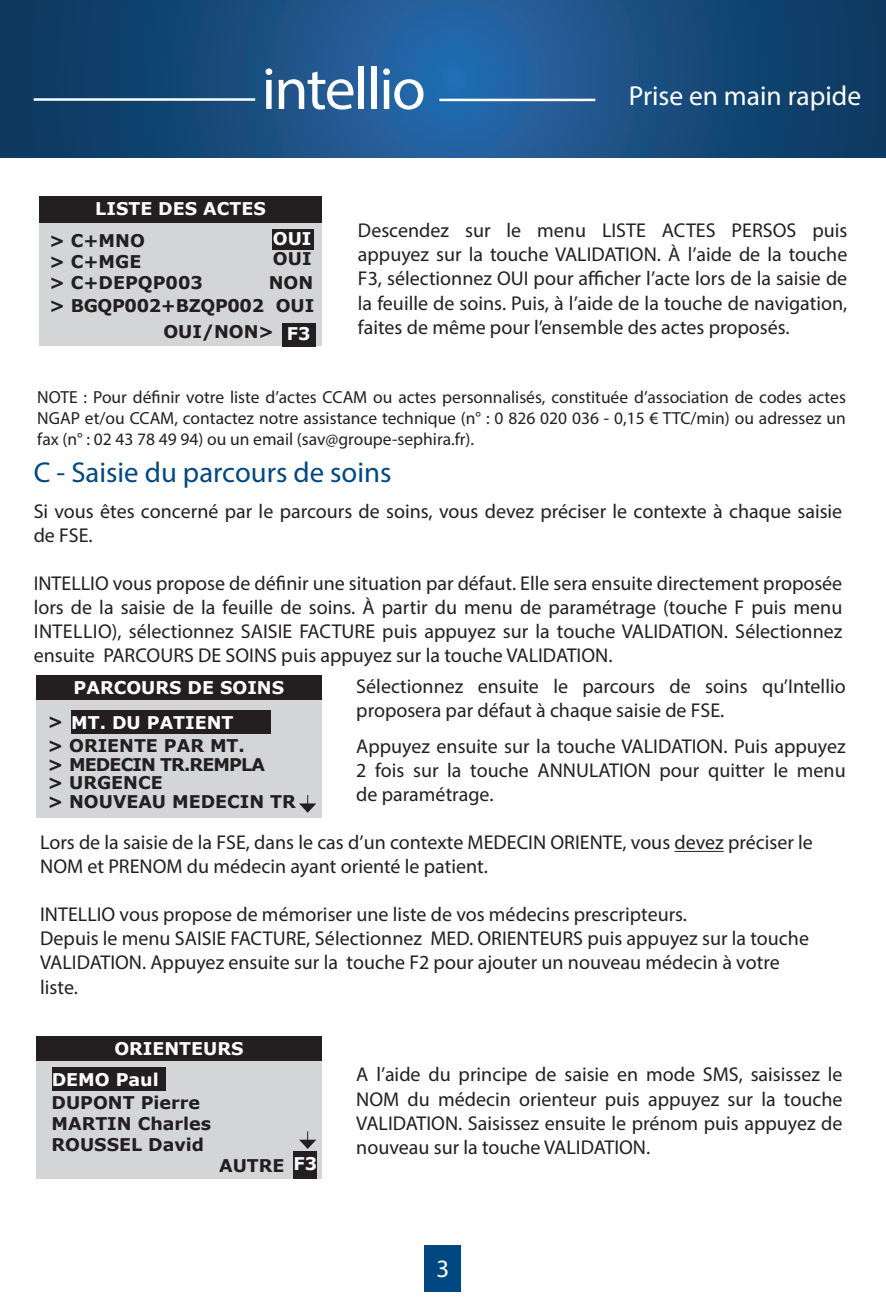
<style>
.page{position:relative;width:886px;height:1312px;background:#fff}
.page>*{position:absolute;margin:0;border:0;box-sizing:border-box;transform-origin:0 0}
.t1{font:60px "Myriad Pro";letter-spacing:-.03em;color:#fff}
.t2{font:28.75px "Myriad Pro";color:#014882}
.t3{font:27.5px "Myriad Pro";color:#fff}
.t4{font:25px "Myriad Pro";color:#fff}
.t5{font:20px/24px "Myriad Pro";color:#231f20}
.t6{font:17.5px/21px "Myriad Pro";color:#231f20;text-align:justify}
.t7{font:700 17.5px "Verdana";color:#231f20}
.t8{font:700 17.5px "Verdana";color:#fff}
.t9{font:700 17.5px "Verdana";letter-spacing:-.02em;color:#231f20}
.t10{font:700 17.5px "Verdana";letter-spacing:-.05em;color:#231f20}
</style>
<div class="page">
<div style="left:36px;top:676px;width:285px;height:142px;background:#d3d5d7"></div>
<div style="left:37px;top:675px;width:285px;height:25px;background:#231f20"></div>
<div style="left:39px;top:197px;width:283px;height:149px;background:#d3d5d7"></div>
<div style="left:39px;top:196px;width:283px;height:26px;background:#231f20"></div>
<div style="left:282px;top:324px;width:33px;height:23px;background:#231f20"></div>
<div style="left:273px;top:229px;width:41px;height:20px;background:#231f20"></div>
<svg style="left:0;top:0;width:886px;height:158px;background:#184d80"></svg>
<hr style="left:34px;top:98px;width:221px;height:3px;background:#fff">
<hr style="left:439px;top:99px;width:156px;height:2px;background:#fff">
<div style="left:36px;top:1037px;width:285px;height:141px;background:#d3d5d7"></div>
<div style="left:37px;top:1036px;width:285px;height:25px;background:#231f20"></div>
<div style="left:52px;top:1067px;width:113px;height:23px;background:#231f20"></div>
<svg style="left:299px;top:1131px;width:17px;height:17px"></svg>
<hr style="left:674px;top:850px;width:50px;height:1px;background:#231f20">
<div style="left:293px;top:1151px;width:24px;height:27px;background:#231f20"></div>
<div style="left:424px;top:1244px;width:37px;height:46px;background:#014882"></div>
<div style="left:71px;top:710px;width:199px;height:23px;background:#231f20"></div>
<svg style="left:299px;top:795px;width:17px;height:17px"></svg>
<h1 class="t1" style="left:262px;top:52px;width:166px">intellio</h1>
<p class="t8" style="left:95px;top:196px;width:172px">LISTE DES ACTES</p>
<h3 class="t3" style="left:629px;top:78px;width:234px">Prise en main rapide</h3>
<p class="t8" style="left:273px;top:226px;width:40px">OUI</p>
<p class="t7" style="left:50px;top:228px;width:97px">&gt; C+MNO</p>
<p class="t7" style="left:50px;top:249px;width:93px">&gt; C+MGE</p>
<p class="t7" style="left:273px;top:246px;width:40px">OUI</p>
<p class="t7" style="left:50px;top:270px;width:155px">&gt; C+DEPQP003</p>
<p class="t7" style="left:269px;top:270px;width:46px">NON</p>
<p class="t9" style="left:50px;top:293px;width:266px">&gt; BGQP002+BZQP002 OUI</p>
<p class="t7" style="left:163px;top:319px;width:112px">OUI/NON&gt;</p>
<p class="t8" style="left:287px;top:321px;width:25px">F3</p>
<p class="t5" style="left:358px;top:218px;width:491px;text-align:justify">Descendez sur le menu LISTE ACTES PERSOS puis appuyez sur la touche VALIDATION. À l’aide de la touche F3, sélectionnez OUI pour afficher l’acte lors de la saisie de la feuille de soins. Puis, à l’aide de la touche de navigation, faites de même pour l’ensemble des actes proposés.</p>
<p class="t6" style="left:37px;top:386px;width:810px">NOTE : Pour définir votre liste d’actes CCAM ou actes personnalisés, constituée d’association de codes actes NGAP et/ou CCAM, contactez notre assistance technique (n° : 0 826 020 036 - 0,15 € TTC/min) ou adressez un fax (n° : 02 43 78 49 94) ou un email (sav@groupe-sephira.fr).</p>
<p class="t2" style="left:34px;top:455px;width:359px">C - Saisie du parcours de soins</p>
<p class="t5" style="left:34px;top:499px;width:810px">Si vous êtes concerné par le parcours de soins, vous devez préciser le contexte à chaque saisie de FSE.</p>
<p class="t5" style="left:34px;top:571px;width:810px;text-align:justify">INTELLIO vous propose de définir une situation par défaut. Elle sera ensuite directement proposée lors de la saisie de la feuille de soins. À partir du menu de paramétrage (touche F puis menu INTELLIO), sélectionnez SAISIE FACTURE puis appuyez sur la touche VALIDATION. Sélectionnez ensuite PARCOURS DE SOINS puis appuyez sur la touche VALIDATION.</p>
<p class="t5" style="left:356px;top:673px;width:491px">Sélectionnez ensuite le parcours de soins qu’Intellio proposera par défaut à chaque saisie de FSE.</p>
<p class="t5" style="left:356px;top:733px;width:491px;text-align:justify">Appuyez ensuite sur la touche VALIDATION. Puis appuyez 2 fois sur la touche ANNULATION pour quitter le menu de paramétrage.</p>
<p class="t8" style="left:74px;top:675px;width:212px">PARCOURS DE SOINS</p>
<p class="t8" style="left:71px;top:709px;width:164px">MT. DU PATIENT</p>
<p class="t7" style="left:48px;top:709px;width:17px">&gt;</p>
<p class="t7" style="left:48px;top:733px;width:198px">&gt; ORIENTE PAR MT.</p>
<p class="t10" style="left:48px;top:752px;width:218px">&gt; MEDECIN TR.REMPLA</p>
<p class="t7" style="left:48px;top:770px;width:116px">&gt; URGENCE</p>
<p class="t7" style="left:48px;top:789px;width:249px">&gt; NOUVEAU MEDECIN TR</p>
<p class="t5" style="left:40px;top:830px;width:774px">Lors de la saisie de la FSE, dans le cas d’un contexte MEDECIN ORIENTE, vous devez préciser le<br>NOM et PRENOM du médecin ayant orienté le patient.</p>
<p class="t5" style="left:40px;top:902px;width:648px">INTELLIO vous propose de mémoriser une liste de vos médecins prescripteurs.</p>
<p class="t5" style="left:40px;top:926px;width:770px">Depuis le menu SAISIE FACTURE, Sélectionnez MED. ORIENTEURS puis appuyez sur la touche<br>VALIDATION. Appuyez ensuite sur la touche F2 pour ajouter un nouveau médecin à votre liste.</p>
<p class="t8" style="left:114px;top:1036px;width:131px">ORIENTEURS</p>
<p class="t8" style="left:52px;top:1067px;width:108px">DEMO Paul</p>
<p class="t7" style="left:52px;top:1089px;width:150px">DUPONT Pierre</p>
<p class="t7" style="left:52px;top:1110px;width:161px">MARTIN Charles</p>
<p class="t7" style="left:52px;top:1131px;width:154px">ROUSSEL David</p>
<p class="t7" style="left:219px;top:1152px;width:67px">AUTRE</p>
<p class="t8" style="left:293px;top:1150px;width:25px">F3</p>
<p class="t5" style="left:356px;top:1062px;width:488px;text-align:justify">A l’aide du principe de saisie en mode SMS, saisissez le NOM du médecin orienteur puis appuyez sur la touche VALIDATION. Saisissez ensuite le prénom puis appuyez de nouveau sur la touche VALIDATION.</p>
<p class="t4" style="left:437px;top:1252px;width:14px">3</p>
</div>
